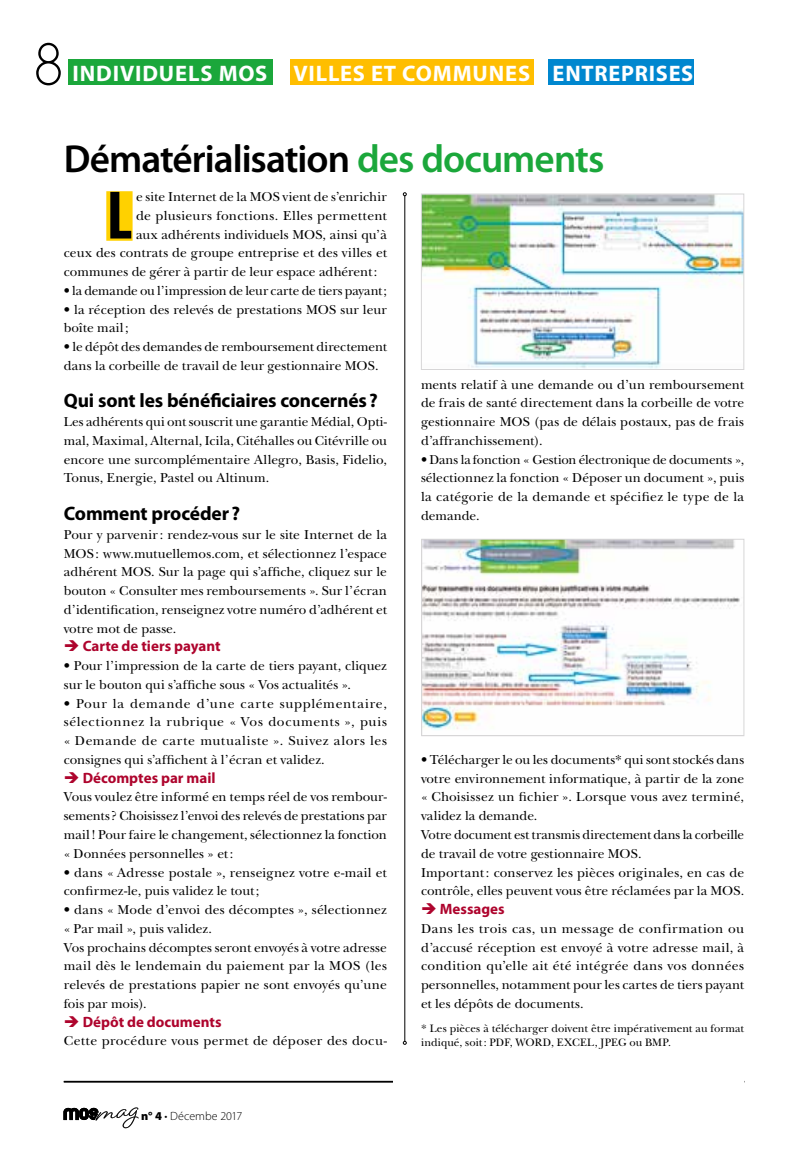
<style>
.page{position:relative;width:808px;height:1149px;background:#fff}
.page>*{position:absolute;margin:0;border:0;box-sizing:border-box;transform-origin:0 0}
.t1{font:700 condensed 69.15px "Myriad Pro";color:#000}
.t2{font:60px "Capsuula";color:#000}
.t3{font:600 39.15px "Myriad Pro";letter-spacing:-.025em;color:#000}
.t4{font:700 22.5px "Myriad Pro";letter-spacing:.035em;color:#fff}
.t5{font:700 19.5px "Myriad Pro";letter-spacing:-.01em;color:#000}
.t6{font:700 15px "Myriad Pro";color:#ae042d}
.t7{font:13.5px/18.8px "New Baskerville Std";letter-spacing:.005em;color:#000;text-align:justify}
.t8{font:13.5px "New Baskerville Std";letter-spacing:-.015em;color:#000}
.t9{font:300 12px "Myriad Pro";letter-spacing:.005em;color:#000}
.t10{font:11.25px/13.5px "New Baskerville Std";letter-spacing:.005em;color:#000}
.s1{color:#1ba73b}
.s2{font-weight:900}
</style>
<div class="page">
<svg style="left:64px;top:1107px;width:75px;height:21px"></svg>
<hr style="left:64px;top:1080px;width:680px;height:1px;background:#000">
<div style="left:68px;top:60px;width:205px;height:25px;background:#1ba73b"></div>
<hr style="left:404px;top:196px;width:1px;height:844px;background:#000">
<svg style="left:403px;top:1040px;width:4px;height:4px"></svg>
<svg style="left:403px;top:192px;width:4px;height:4px"></svg>
<div style="left:106px;top:191px;width:27px;height:50px;background:#ffd100"></div>
<div style="left:290px;top:60px;width:244px;height:25px;background:#ffbe00"></div>
<img style="left:423px;top:195px;width:319px;height:173px">
<div style="left:421px;top:193px;width:323px;height:177px;border:1px solid #d7d6d7"></div>
<img style="left:423px;top:540px;width:317px;height:190px">
<div style="left:421px;top:538px;width:323px;height:198px;border:1px solid #d7d6d7"></div>
<div style="left:393px;top:1063px;width:350px;height:85px;background:#fff"></div>
<div style="left:548px;top:60px;width:145px;height:25px;background:#0087cf"></div>
<h2 class="t2" style="left:33px;top:30px;width:32px">8</h2>
<h3 class="t4" style="left:73px;top:58px;width:196px">INDIVIDUELS MOS</h3>
<h3 class="t4" style="left:293px;top:58px;width:401px">VILLES ET COMMUNES ENTREPRISES</h3>
<h3 class="t3" style="left:64px;top:134px;width:542px">Dématérialisation <span class="s1">des documents</span></h3>
<h1 class="t1" style="left:106px;top:172px;width:28px">L</h1>
<p class="t7" style="left:136px;top:187px;width:252px">e site Internet de la MOS vient de s’enrichir</p>
<p class="t7" style="left:136px;top:206px;width:252px">de plusieurs fonctions. Elles permettent</p>
<p class="t7" style="left:136px;top:225px;width:252px">aux adhérents individuels MOS, ainsi qu’à</p>
<p class="t7" style="left:64px;top:243px;width:325px">ceux des contrats de groupe entreprise et des villes et</p>
<p class="t7" style="left:64px;top:262px;width:315px">communes de gérer à partir de leur espace adhérent:</p>
<p class="t8" style="left:64px;top:282px;width:325px">• la demande ou l’impression de leur carte de tiers payant;</p>
<p class="t7" style="left:64px;top:300px;width:325px">• la réception des relevés de prestations MOS sur leur boîte mail;</p>
<p class="t7" style="left:64px;top:337px;width:325px">• le dépôt des demandes de remboursement directement dans la corbeille de travail de leur gestionnaire MOS.</p>
<h3 class="t5" style="left:64px;top:388px;width:316px">Qui sont les bénéficiaires concernés ?</h3>
<p class="t7" style="left:64px;top:412px;width:325px">Les adhérents qui ont souscrit une garantie Médial, Opti&shy;mal, Maximal, Alternal, Icila, Citéhalles ou Citévrille ou encore une surcomplémentaire Allegro, Basis, Fidelio, Tonus, Energie, Pastel ou Altinum.</p>
<h3 class="t5" style="left:64px;top:500px;width:178px">Comment procéder ?</h3>
<p class="t7" style="left:64px;top:525px;width:325px">Pour y parvenir : rendez-vous sur le site Internet de la MOS: www.mutuellemos.com, et sélectionnez l’espace adhérent MOS. Sur la page qui s’affiche, cliquez sur le bouton « Consulter mes remboursements ». Sur l’écran d’identification, renseignez votre numéro d’adhérent et votre mot de passe.</p>
<p class="t6" style="left:64px;top:636px;width:158px">➔ Carte de tiers payant</p>
<p class="t7" style="left:64px;top:656px;width:325px">• Pour l’impression de la carte de tiers payant, cliquez sur le bouton qui s’affiche sous « Vos actualités ».</p>
<p class="t7" style="left:64px;top:693px;width:325px">• Pour la demande d’une carte supplémentaire, sélectionnez la rubrique « Vos documents », puis « Demande de carte mutualiste ». Suivez alors les consignes qui s’affichent à l’écran et validez.</p>
<p class="t6" style="left:64px;top:767px;width:153px">➔ Décomptes par mail</p>
<p class="t7" style="left:64px;top:787px;width:325px">Vous voulez être informé en temps réel de vos rembour&shy;sements ? Choisissez l’envoi des relevés de prestations par mail! Pour faire le changement, sélectionnez la fonction « Données personnelles » et:</p>
<p class="t7" style="left:64px;top:862px;width:325px">• dans « Adresse postale », renseignez votre e-mail et confirmez-le, puis validez le tout;</p>
<p class="t7" style="left:64px;top:900px;width:325px;text-align:left">• dans « Mode d’envoi des décomptes », sélectionnez « Par mail », puis validez.<br>Vos prochains décomptes seront envoyés à votre adresse mail dès le lendemain du paiement par la MOS (les relevés de prestations papier ne sont envoyés qu’une fois par mois).</p>
<p class="t6" style="left:64px;top:1011px;width:159px">➔ Dépôt de documents</p>
<p class="t7" style="left:64px;top:1031px;width:325px">Cette procédure vous permet de déposer des docu-</p>
<p class="t9" style="left:141px;top:1107px;width:103px"><span class="s2">n° 4</span> • Décembe 2017</p>
<p class="t7" style="left:421px;top:375px;width:325px">ments relatif à une demande ou d’un remboursement de frais de santé directement dans la corbeille de votre gestionnaire MOS (pas de délais postaux, pas de frais d’affranchissement).</p>
<p class="t7" style="left:421px;top:450px;width:325px">• Dans la fonction « Gestion électronique de documents », sélectionnez la fonction « Déposer un document », puis la catégorie de la demande et spécifiez le type de la demande.</p>
<p class="t7" style="left:421px;top:750px;width:325px;text-align:left">• Télécharger le ou les documents* qui sont stockés dans votre environnement informatique, à partir de la zone « Choisissez un fichier ». Lorsque vous avez terminé, validez la demande.<br>Votre document est transmis directement dans la corbeille de travail de votre gestionnaire MOS.<br>Important: conservez les pièces originales, en cas de contrôle, elles peuvent vous être réclamées par la MOS.</p>
<p class="t6" style="left:421px;top:898px;width:85px">➔ Messages</p>
<p class="t7" style="left:421px;top:918px;width:325px">Dans les trois cas, un message de confirmation ou d’accusé réception est envoyé à votre adresse mail, à condition qu’elle ait été intégrée dans vos données personnelles, notamment pour les cartes de tiers payant et les dépôts de documents.</p>
<p class="t10" style="left:421px;top:1021px;width:325px">* Les pièces à télécharger doivent être impérativement au format indiqué, soit: PDF, WORD, EXCEL, JPEG ou BMP.</p>
</div>
